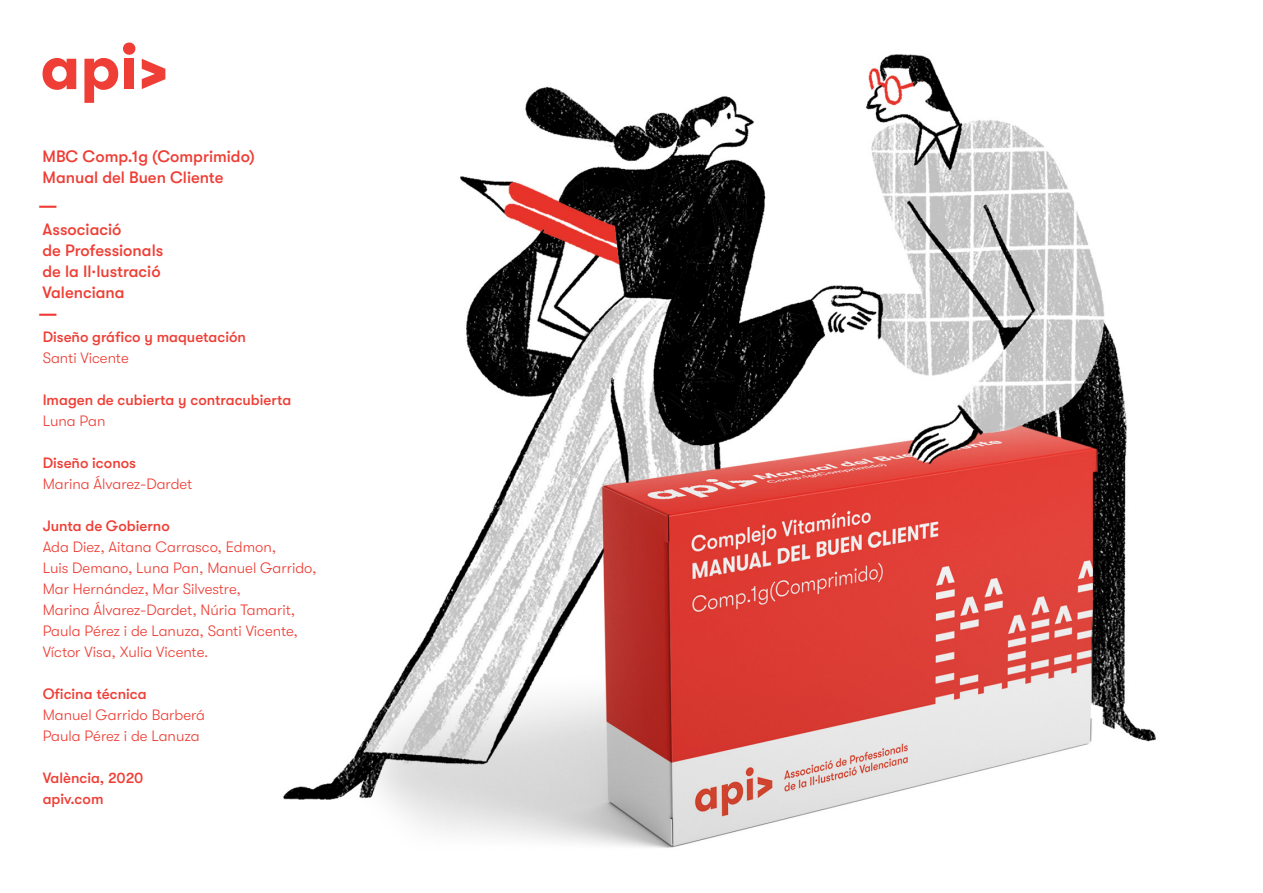
<style>
.page{position:relative;width:1263px;height:893px;background:#fff}
.page>*{position:absolute;margin:0;border:0;box-sizing:border-box;transform-origin:0 0}
.t1{font:500 24px "GT Walsheim";color:#ee3e35}
.t2{font:500 16.5px/21px "GT Walsheim";color:#ee3e35}
.t3{font:300 15px/21px "GT Walsheim";color:#ee3e35}
.t4{font:500 15px "GT Walsheim";color:#ee3e35}
.s1{font-weight:500}
</style>
<div class="page">
<img style="left:283px;top:54px;width:873px;height:794px">
<svg style="left:43px;top:58px;width:33px;height:32px"></svg>
<svg style="left:84px;top:43px;width:51px;height:60px"></svg>
<svg style="left:142px;top:59px;width:23px;height:30px"></svg>
<p class="t2" style="left:43px;top:146px;width:214px">MBC Comp.1g (Comprimido)</p>
<p class="t2" style="left:43px;top:167px;width:183px">Manual del Buen Cliente</p>
<p class="t1" style="left:38px;top:193px;width:21px">—</p>
<p class="t2" style="left:43px;top:219px;width:122px">Associació<br>de Professionals de la Il·lustració<br>Valenciana</p>
<p class="t4" style="left:43px;top:328px;width:205px">Diseño gráfico y maquetación</p>
<p class="t3" style="left:43px;top:347px;width:88px">Santi Vicente</p>
<p class="t4" style="left:43px;top:391px;width:250px">Imagen de cubierta y contracubierta</p>
<p class="t3" style="left:43px;top:410px;width:64px">Luna Pan</p>
<p class="t3" style="left:43px;top:452px;width:151px"><span class="s1">Diseño iconos<br></span>Marina Álvarez-Dardet</p>
<p class="t4" style="left:43px;top:517px;width:129px">Junta de Gobierno</p>
<p class="t3" style="left:43px;top:536px;width:275px">Ada Diez, Aitana Carrasco, Edmon,<br>Luis Demano, Luna Pan, Manuel Garrido, Mar Hernández, Mar Silvestre,<br>Marina Álvarez-Dardet, Núria Tamarit, Paula Pérez i de Lanuza, Santi Vicente, Víctor Visa, Xulia Vicente.</p>
<p class="t4" style="left:43px;top:685px;width:105px">Oficina técnica</p>
<p class="t3" style="left:43px;top:704px;width:164px">Manuel Garrido Barberá</p>
<p class="t3" style="left:43px;top:725px;width:158px">Paula Pérez i de Lanuza</p>
<p class="t4" style="left:43px;top:769px;width:102px">València, 2020</p>
<p class="t4" style="left:43px;top:790px;width:62px">apiv.com</p>
<p class="t1" style="left:38px;top:302px;width:21px">—</p>
</div>
